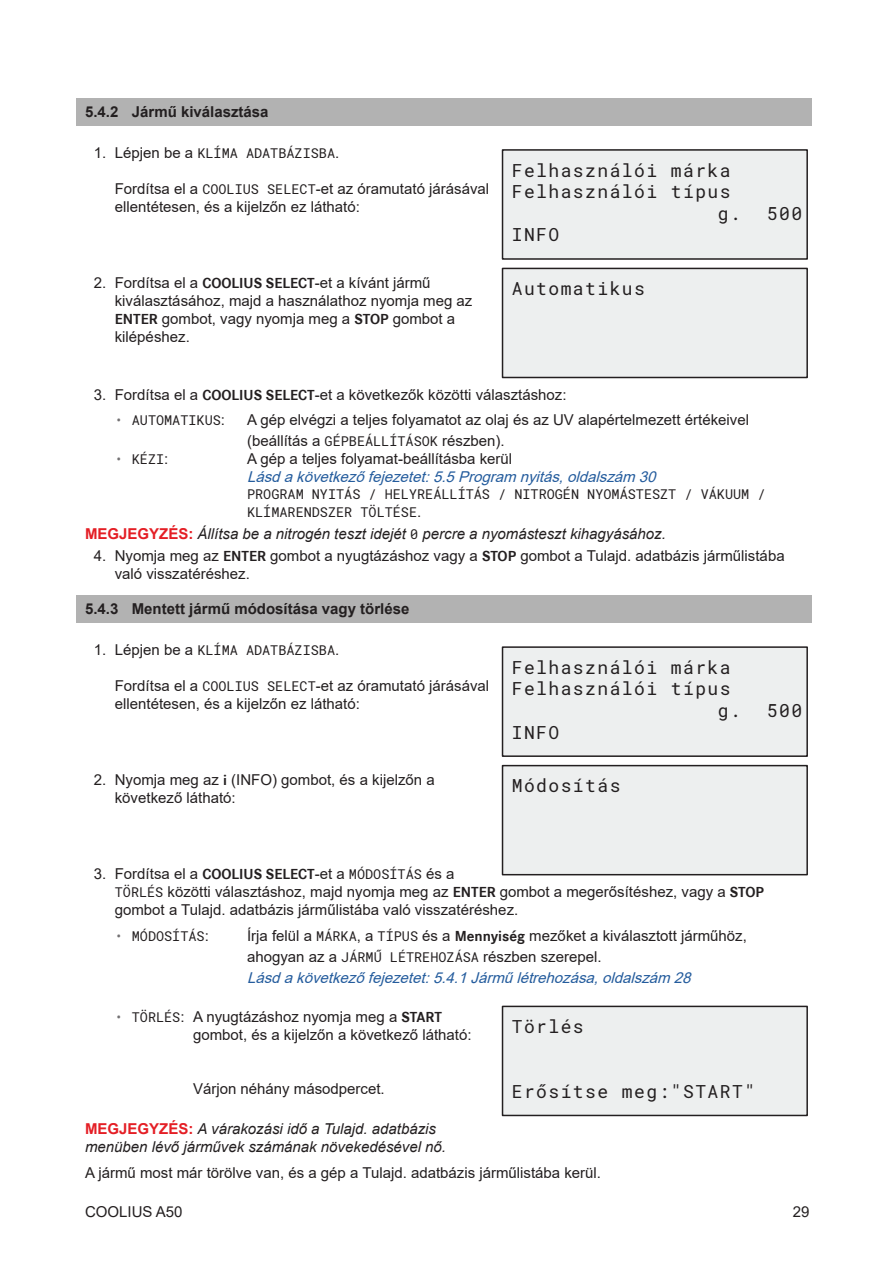
<style>
.page{position:relative;width:893px;height:1263px;background:#fff}
.page>*{position:absolute;margin:0;border:0;box-sizing:border-box;transform-origin:0 0}
.t1{font:18px "Roboto Mono";letter-spacing:.08em;color:#231f20}
.t2{font:15px/18px "Arial";color:#231f20}
.t3{font:italic 15px/18px "Arial";color:#231f20}
.t4{font:700 15px "Arial";color:#231f20}
.t5{font:italic 15px "Arial";color:#245c9d}
.t6{font:13.5px/18px "Roboto Mono";color:#231f20}
.s1{font-family:"Arial";font-size:15px}
.s2{font-family:"Roboto Mono";font-size:13.5px}
.s3{font-family:"Corporate S";font-weight:700}
.s4{color:#737173}
.s5{font-weight:700;font-style:normal;color:#e41e25}
.s6{font-family:"Roboto Mono";font-style:normal;font-size:13.5px}
.s7{font-style:italic;color:#245c9d}
.s8{font-family:"Roboto Mono";font-size:13.5px;color:#737173}
</style>
<div class="page">
<div style="left:77px;top:98px;width:735px;height:28px;background:#b2b2b2"></div>
<div style="left:77px;top:595px;width:735px;height:28px;background:#b2b2b2"></div>
<div style="left:502px;top:150px;width:305px;height:109px;background:#edefef"></div>
<div style="left:502px;top:149px;width:306px;height:111px;border:2px solid #231f20"></div>
<div style="left:502px;top:268px;width:305px;height:109px;background:#edefef"></div>
<div style="left:502px;top:268px;width:306px;height:110px;border:2px solid #231f20"></div>
<div style="left:502px;top:647px;width:305px;height:109px;background:#edefef"></div>
<div style="left:502px;top:646px;width:306px;height:111px;border:2px solid #231f20"></div>
<div style="left:502px;top:766px;width:305px;height:109px;background:#edefef"></div>
<div style="left:502px;top:765px;width:306px;height:110px;border:2px solid #231f20"></div>
<div style="left:502px;top:1006px;width:305px;height:109px;background:#edefef"></div>
<div style="left:502px;top:1006px;width:306px;height:110px;border:2px solid #231f20"></div>
<p class="t4" style="left:85px;top:101px;width:185px">5.4.2 Jármű kiválasztása</p>
<p class="t6" style="left:94px;top:143px;width:247px"><span class="s1">1. Lépjen be a</span> KLÍMA ADATBÁZISBA<span class="s1">.</span></p>
<p class="t2" style="left:115px;top:179px;width:376px">Fordítsa el a <span class="s2">COOLIUS SELECT</span>-et az óramutató járásával ellentétesen, és a kijelzőn ez látható:</p>
<p class="t2" style="left:115px;top:274px;width:359px;text-indent:-21px">2. Fordítsa el a <span class="s3">COOLIUS SELECT</span>-et a kívánt jármű kiválasztásához, majd a használathoz nyomja meg az <span class="s3">ENTER</span> gombot, vagy nyomja meg a <span class="s3">STOP</span> gombot a kilépéshez.</p>
<p class="t1" style="left:512px;top:158px;width:220px">Felhasználói márka</p>
<p class="t1" style="left:512px;top:179px;width:220px">Felhasználói típus</p>
<p class="t1" style="left:718px;top:201px;width:86px">g. 500</p>
<p class="t1" style="left:512px;top:222px;width:49px">INFO</p>
<p class="t1" style="left:512px;top:276px;width:135px">Automatikus</p>
<p class="t2" style="left:94px;top:386px;width:474px">3. Fordítsa el a <span class="s3">COOLIUS SELECT</span>-et a következők közötti választáshoz:</p>
<p class="t6" style="left:115px;top:411px;width:112px"><span class="s4">•</span> AUTOMATIKUS<span class="s1">:</span></p>
<p class="t2" style="left:247px;top:410px;width:503px;line-height:21px">A gép elvégzi a teljes folyamatot az olaj és az UV alapértelmezett értékeivel (beállítás a <span class="s2">GÉPBEÁLLÍTÁSOK</span> részben).</p>
<p class="t6" style="left:115px;top:450px;width:55px"><span class="s4">•</span> KÉZI<span class="s1">:</span></p>
<p class="t2" style="left:247px;top:450px;width:267px">A gép a teljes folyamat-beállításba kerül</p>
<p class="t5" style="left:247px;top:467px;width:416px">Lásdakövetkezőfejezetet:5.5Program nyitás,oldalszám 30</p>
<p class="t6" style="left:247px;top:484px;width:520px">PROGRAM NYITÁS / HELYREÁLLÍTÁS / NITROGÉN NYOMÁSTESZT / VÁKUUM /<br>KLÍMARENDSZER TÖLTÉSE<span class="s1">.</span></p>
<p class="t3" style="left:85px;top:525px;width:582px"><span class="s5">MEGJEGYZÉS:</span> Állítsa be a nitrogén teszt idejét <span class="s6">0</span> percre a nyomásteszt kihagyásához.</p>
<p class="t2" style="left:115px;top:547px;width:671px;text-indent:-21px">4. Nyomja meg az <span class="s3">ENTER</span> gombot a nyugtázáshoz vagy a <span class="s3">STOP</span> gombot a Tulajd. adatbázis járműlistába való visszatéréshez.</p>
<p class="t4" style="left:85px;top:598px;width:326px">5.4.3 Mentett jármű módosítása vagy törlése</p>
<p class="t6" style="left:94px;top:640px;width:247px"><span class="s1">1. Lépjen be a</span> KLÍMA ADATBÁZISBA<span class="s1">.</span></p>
<p class="t2" style="left:115px;top:676px;width:376px">Fordítsa el a <span class="s2">COOLIUS SELECT</span>-et az óramutató járásával ellentétesen, és a kijelzőn ez látható:</p>
<p class="t1" style="left:512px;top:655px;width:220px">Felhasználói márka</p>
<p class="t1" style="left:512px;top:676px;width:220px">Felhasználói típus</p>
<p class="t1" style="left:718px;top:698px;width:86px">g. 500</p>
<p class="t1" style="left:512px;top:719px;width:49px">INFO</p>
<p class="t2" style="left:115px;top:771px;width:321px;text-indent:-21px">2. Nyomja meg az <span class="s3">i</span> (INFO) gombot, és a kijelzőn a következő látható:</p>
<p class="t1" style="left:512px;top:773px;width:110px">Módosítás</p>
<p class="t2" style="left:115px;top:865px;width:651px;text-indent:-21px">3. Fordítsa el a <span class="s3">COOLIUS SELECT</span>-et a <span class="s2">MÓDOSÍTÁS</span> és a<br><span class="s2">TÖRLÉS</span> közötti választáshoz, majd nyomja meg az <span class="s3">ENTER</span> gombot a megerősítéshez, vagy a <span class="s3">STOP </span>gombot a Tulajd. adatbázis járműlistába való visszatéréshez.</p>
<p class="t6" style="left:115px;top:926px;width:96px"><span class="s4">•</span> MÓDOSÍTÁS<span class="s1">:</span></p>
<p class="t2" style="left:247px;top:925px;width:501px;line-height:21px">Írja felül a <span class="s2">MÁRKA</span>, a <span class="s2">TÍPUS</span> és a <span class="s3">Mennyiség</span> mezőket a kiválasztott járműhöz, ahogyan az a <span class="s2">JÁRMŰ LÉTREHOZÁSA</span> részben szerepel.<br><span class="s7">Lásdakövetkezőfejezetet:5.4.1Járműlétrehozása,oldalszám 28</span></p>
<p class="t2" style="left:193px;top:1007px;width:280px;text-indent:-78px"><span class="s8">•</span> <span class="s2">TÖRLÉS</span>: A nyugtázáshoz nyomja meg a <span class="s3">START </span>gombot, és a kijelzőn a következő látható:</p>
<p class="t1" style="left:512px;top:1014px;width:73px">Törlés</p>
<p class="t2" style="left:193px;top:1079px;width:193px">Várjon néhány másodpercet.</p>
<p class="t3" style="left:85px;top:1120px;width:362px"><span class="s5">MEGJEGYZÉS:</span> A várakozási idő a Tulajd. adatbázis menüben lévő járművek számának növekedésével nő.</p>
<p class="t2" style="left:85px;top:1164px;width:518px">A jármű most már törölve van, és a gép a Tulajd. adatbázis járműlistába kerül.</p>
<p class="t1" style="left:512px;top:1079px;width:245px">Erősítse meg:"START"</p>
<p class="t2" style="left:85px;top:1202px;width:99px">COOLIUS A50</p>
<p class="t2" style="left:793px;top:1202px;width:18px">29</p>
</div>
